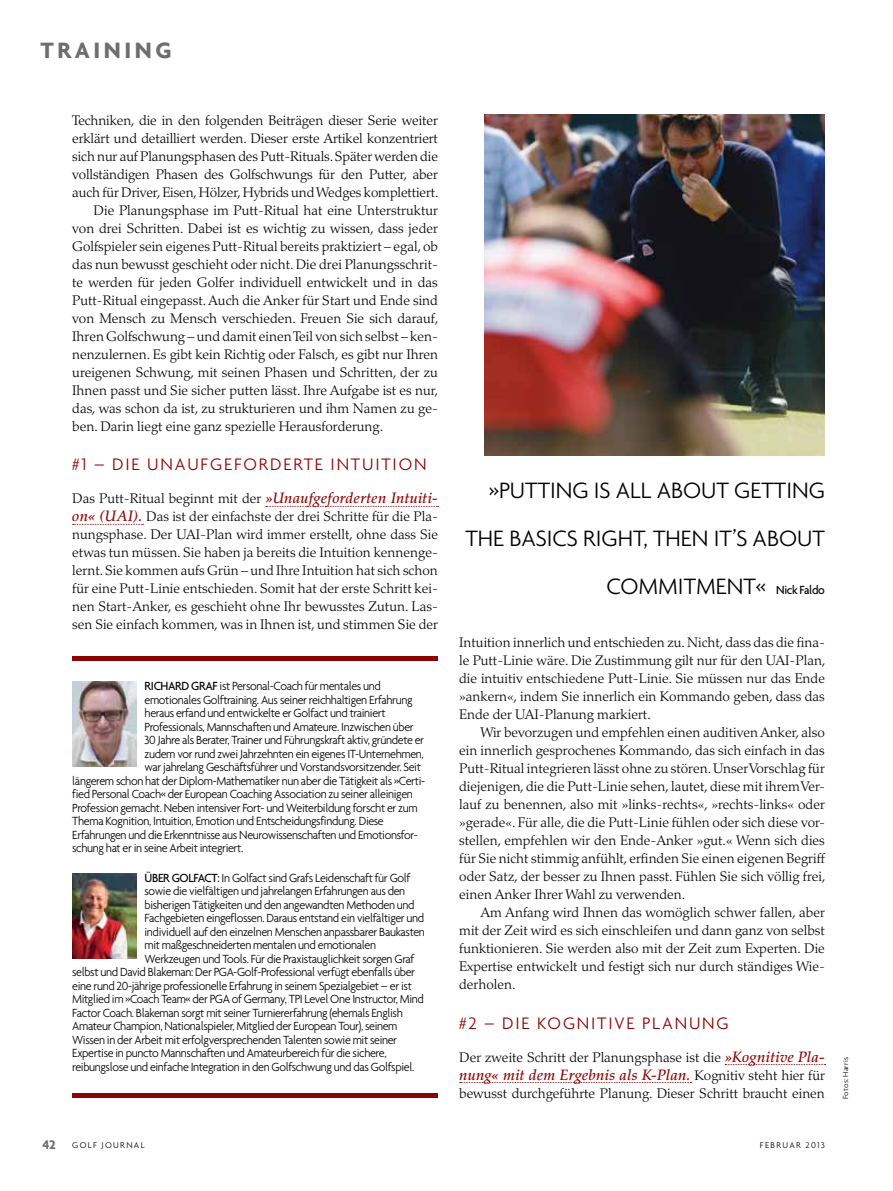
<style>
.page{position:relative;width:893px;height:1191px;background:#fff}
.page>*{position:absolute;margin:0;border:0;box-sizing:border-box;transform-origin:0 0}
.t1{font:300 24px/48px "Agenda";color:#000;text-align:right}
.t2{font:700 24px "Agenda";letter-spacing:.15em;color:#6d6e71}
.t3{font:300 18px "Agenda";letter-spacing:.1em;color:#8b0304}
.t4{font:italic 500 15px "Palatino";letter-spacing:.01em;color:#8b0304}
.t5{font:300 13.8px/18px "Palatino";color:#000;text-align:justify}
.t6{font:300 12.75px "Agenda";letter-spacing:-.03em;color:#000;scale:.95 1}
.t7{font:300 9px "Agenda";letter-spacing:.15em;color:#000}
.t8{font:300 7.8px "Agenda";letter-spacing:.025em;color:#000}
.s1{font-weight:500;font-style:italic;font-size:15px;color:#8b0304}
.s2{font-weight:500}
.s3{font-weight:500;font-size:12.75px}
.s4{font-weight:300;font-style:normal;font-size:13.8px;color:#000}
.s5{font-weight:700;font-size:13.5px;color:#6d6e71}
</style>
<div class="page">
<svg style="left:266px;top:506px;width:173px;height:1px"></svg>
<svg style="left:73px;top:524px;width:70px;height:1px"></svg>
<svg style="left:725px;top:1064px;width:101px;height:1px"></svg>
<svg style="left:460px;top:1082px;width:231px;height:1px"></svg>
<img style="left:485px;top:115px;width:340px;height:340px">
<img style="left:72px;top:681px;width:64px;height:85px">
<img style="left:72px;top:873px;width:64px;height:85px">
<hr style="left:72px;top:656px;width:366px;height:4px;background:#8b0304">
<hr style="left:72px;top:1093px;width:366px;height:4px;background:#8b0304">
<h1 class="t2" style="left:40px;top:35px;width:133px">TRAINING</h1>
<p class="t5" style="left:72px;top:112px;width:367px">Techniken, die in den folgenden Beiträgen dieser Serie weiter</p>
<p class="t5" style="left:72px;top:130px;width:367px">erklärt und detailliert werden. Dieser erste Artikel konzentriert</p>
<p class="t5" style="left:72px;top:148px;width:367px">sich nur auf Planungsphasen des Putt-Rituals. Später werden die</p>
<p class="t5" style="left:72px;top:166px;width:367px">vollständigen Phasen des Golfschwungs für den Putter, aber</p>
<p class="t5" style="left:72px;top:184px;width:368px">auch für Driver, Eisen, Hölzer, Hybrids und Wedges komplettiert.</p>
<p class="t5" style="left:94px;top:202px;width:346px">Die Planungsphase im Putt-Ritual hat eine Unterstruktur</p>
<p class="t5" style="left:72px;top:220px;width:367px">von drei Schritten. Dabei ist es wichtig zu wissen, dass jeder</p>
<p class="t5" style="left:72px;top:238px;width:367px">Golfspieler sein eigenes Putt-Ritual bereits praktiziert – egal, ob</p>
<p class="t5" style="left:72px;top:256px;width:367px">das nun bewusst geschieht oder nicht. Die drei Planungsschrit-</p>
<p class="t5" style="left:72px;top:274px;width:367px">te werden für jeden Golfer individuell entwickelt und in das</p>
<p class="t5" style="left:72px;top:292px;width:367px">Putt-Ritual eingepasst. Auch die Anker für Start und Ende sind</p>
<p class="t5" style="left:72px;top:310px;width:368px">von Mensch zu Mensch verschieden. Freuen Sie sich darauf,</p>
<p class="t5" style="left:72px;top:328px;width:367px">Ihren Golfschwung – und damit einen Teil von sich selbst – ken-</p>
<p class="t5" style="left:72px;top:346px;width:367px">nenzulernen. Es gibt kein Richtig oder Falsch, es gibt nur Ihren</p>
<p class="t5" style="left:72px;top:364px;width:367px">ureigenen Schwung, mit seinen Phasen und Schritten, der zu</p>
<p class="t5" style="left:72px;top:382px;width:368px">Ihnen passt und Sie sicher putten lässt. Ihre Aufgabe ist es nur,</p>
<p class="t5" style="left:72px;top:400px;width:367px">das, was schon da ist, zu strukturieren und ihm Namen zu ge-</p>
<p class="t5" style="left:72px;top:418px;width:312px">ben. Darin liegt eine ganz spezielle Herausforderung.</p>
<h2 class="t3" style="left:72px;top:454px;width:356px">#1 – di e unaufg eforderte Intuiti on</h2>
<p class="t5" style="left:72px;top:490px;width:367px">Das Putt-Ritual beginnt mit der <span class="s1">»Unaufgeforderten Intuiti&shy;on« (UAI).</span> Das ist der einfachste der drei Schritte für die Pla&shy;nungsphase. Der UAI-Plan wird immer erstellt, ohne dass Sie etwas tun müssen. Sie haben ja bereits die Intuition kennenge&shy;lernt. Sie kommen aufs Grün – und Ihre Intuition hat sich schon für eine Putt-Linie entschieden. Somit hat der erste Schritt kei&shy;nen Start-Anker, es geschieht ohne Ihr bewusstes Zutun. Las&shy;sen Sie einfach kommen, was in Ihnen ist, und stimmen Sie der</p>
<p class="t6" style="left:145px;top:679px;width:250px"><span class="s2">RICHARD GRAF</span> ist Personal-Coach für mentales und</p>
<p class="t6" style="left:145px;top:692px;width:284px">emotionales Golftraining. Aus seiner reichhaltigen Erfahrung</p>
<p class="t6" style="left:145px;top:706px;width:255px">heraus erfand und entwickelte er Golfact und trainiert</p>
<p class="t6" style="left:145px;top:719px;width:285px">Professionals, Mannschaften und Amateure. Inzwischen über</p>
<p class="t6" style="left:145px;top:733px;width:296px">30 Jahre als Berater, Trainer und Führungskraft aktiv, gründete er</p>
<p class="t6" style="left:145px;top:746px;width:296px">zudem vor rund zwei Jahrzehnten ein eigenes IT-Unternehmen,</p>
<p class="t6" style="left:145px;top:760px;width:292px">war jahrelang Geschäftsführer und Vorstandsvorsitzender. Seit</p>
<p class="t6" style="left:72px;top:773px;width:373px">längerem schon hat der Diplom-Mathematiker nun aber die Tätigkeit als »Certi-</p>
<p class="t6" style="left:72px;top:787px;width:360px">fied Personal Coach« der European Coaching Association zu seiner alleinigen</p>
<p class="t6" style="left:72px;top:800px;width:365px">Profession gemacht. Neben intensiver Fort- und Weiterbildung forscht er zum</p>
<p class="t6" style="left:72px;top:814px;width:329px">Thema Kognition, Intuition, Emotion und Entscheidungsfindung. Diese</p>
<p class="t6" style="left:72px;top:827px;width:365px">Erfahrungen und die Erkenntnisse aus Neurowissenschaften und Emotionsfor-</p>
<p class="t6" style="left:72px;top:841px;width:182px">schung hat er in seine Arbeit integriert.</p>
<p class="t6" style="left:145px;top:870px;width:281px"><span class="s2">ÜBER GOLFACT:</span> In Golfact sind Grafs Leidenschaft für Golf</p>
<p class="t6" style="left:145px;top:883px;width:276px">sowie die vielfältigen und jahrelangen Erfahrungen aus den</p>
<p class="t6" style="left:145px;top:897px;width:286px">bisherigen Tätigkeiten und den angewandten Methoden und</p>
<p class="t6" style="left:145px;top:910px;width:296px">Fachgebieten eingeflossen. Daraus entstand ein vielfältiger und</p>
<p class="t6" style="left:145px;top:924px;width:297px">individuell auf den einzelnen Menschen anpassbarer Baukasten</p>
<p class="t6" style="left:145px;top:937px;width:245px">mit maßgeschneiderten mentalen und emotionalen</p>
<p class="t6" style="left:145px;top:951px;width:286px">Werkzeugen und Tools. Für die Praxistauglichkeit sorgen Graf</p>
<p class="t6" style="left:72px;top:964px;width:362px">selbst und David Blakeman: Der PGA-Golf-Professional verfügt ebenfalls über</p>
<p class="t6" style="left:72px;top:978px;width:359px">eine rund 20-jährige professionelle Erfahrung in seinem Spezialgebiet – er ist</p>
<p class="t6" style="left:72px;top:991px;width:372px">Mitglied im »Coach Team« der PGA of Germany, TPI Level One Instructor, Mind</p>
<p class="t6" style="left:72px;top:1005px;width:350px">Factor Coach. Blakeman sorgt mit seiner Turniererfahrung (ehemals English</p>
<p class="t6" style="left:72px;top:1018px;width:344px">Amateur Champion, Nationalspieler, Mitglied der European Tour), seinem</p>
<p class="t6" style="left:72px;top:1032px;width:344px">Wissen in der Arbeit mit erfolgversprechenden Talenten sowie mit seiner</p>
<p class="t6" style="left:72px;top:1045px;width:332px">Expertise in puncto Mannschaften und Amateurbereich für die sichere,</p>
<p class="t6" style="left:72px;top:1059px;width:362px">reibungslose und einfache Integration in den Golfschwung und das Golfspiel.</p>
<h1 class="t1" style="left:465px;top:466px;width:361px">»Putti ng is all about g etti ng the basi cs right, then it’s about commitment« <span class="s3">NICK FALDO</span></h1>
<p class="t5" style="left:459px;top:634px;width:368px">Intuition innerlich und entschieden zu. Nicht, dass das die fina&shy;le Putt-Linie wäre. Die Zustimmung gilt nur für den UAI-Plan, die intuitiv entschiedene Putt-Linie. Sie müssen nur das Ende »ankern«, indem Sie innerlich ein Kommando geben, dass das Ende der UAI-Planung markiert.</p>
<p class="t5" style="left:459px;top:724px;width:368px;text-indent:21px">Wir bevorzugen und empfehlen einen auditiven Anker, also ein innerlich gesprochenes Kommando, das sich einfach in das Putt-Ritual integrieren lässt ohne zu stören. Unser Vorschlag für diejenigen, die die Putt-Linie sehen, lautet, diese mit ihrem Ver&shy;lauf zu benennen, also mit »links-rechts«, »rechts-links« oder »gerade«. Für alle, die die Putt-Linie fühlen oder sich diese vor&shy;stellen, empfehlen wir den Ende-Anker »gut.« Wenn sich dies für Sie nicht stimmig anfühlt, erfinden Sie einen eigenen Begriff oder Satz, der besser zu Ihnen passt. Fühlen Sie sich völlig frei, einen Anker Ihrer Wahl zu verwenden.</p>
<p class="t5" style="left:459px;top:904px;width:367px;text-indent:21px">Am Anfang wird Ihnen das womöglich schwer fallen, aber mit der Zeit wird es sich einschleifen und dann ganz von selbst funktionieren. Sie werden also mit der Zeit zum Experten. Die Expertise entwickelt und festigt sich nur durch ständiges Wie&shy;derholen.</p>
<h2 class="t3" style="left:459px;top:1012px;width:267px">#2 – di e kog nitive Planung</h2>
<p class="t5" style="left:459px;top:1048px;width:367px">Der zweite Schritt der Planungsphase ist die <span class="s1">»Kognitive Pla-</span></p>
<p class="t4" style="left:459px;top:1065px;width:367px">nung« mit dem Ergebnis als K-Plan. <span class="s4">Kognitiv steht hier für</span></p>
<p class="t5" style="left:459px;top:1084px;width:367px">bewusst durchgeführte Planung. Dieser Schritt braucht einen</p>
<p class="t7" style="left:43px;top:1139px;width:104px"><span class="s5">42</span> Golf Journal</p>
<p class="t7" style="left:760px;top:1140px;width:67px">Februar 2013</p>
<p class="t8" style="left:841px;top:1099px;width:43px;rotate:-90deg">Fotos: Harris</p>
</div>
